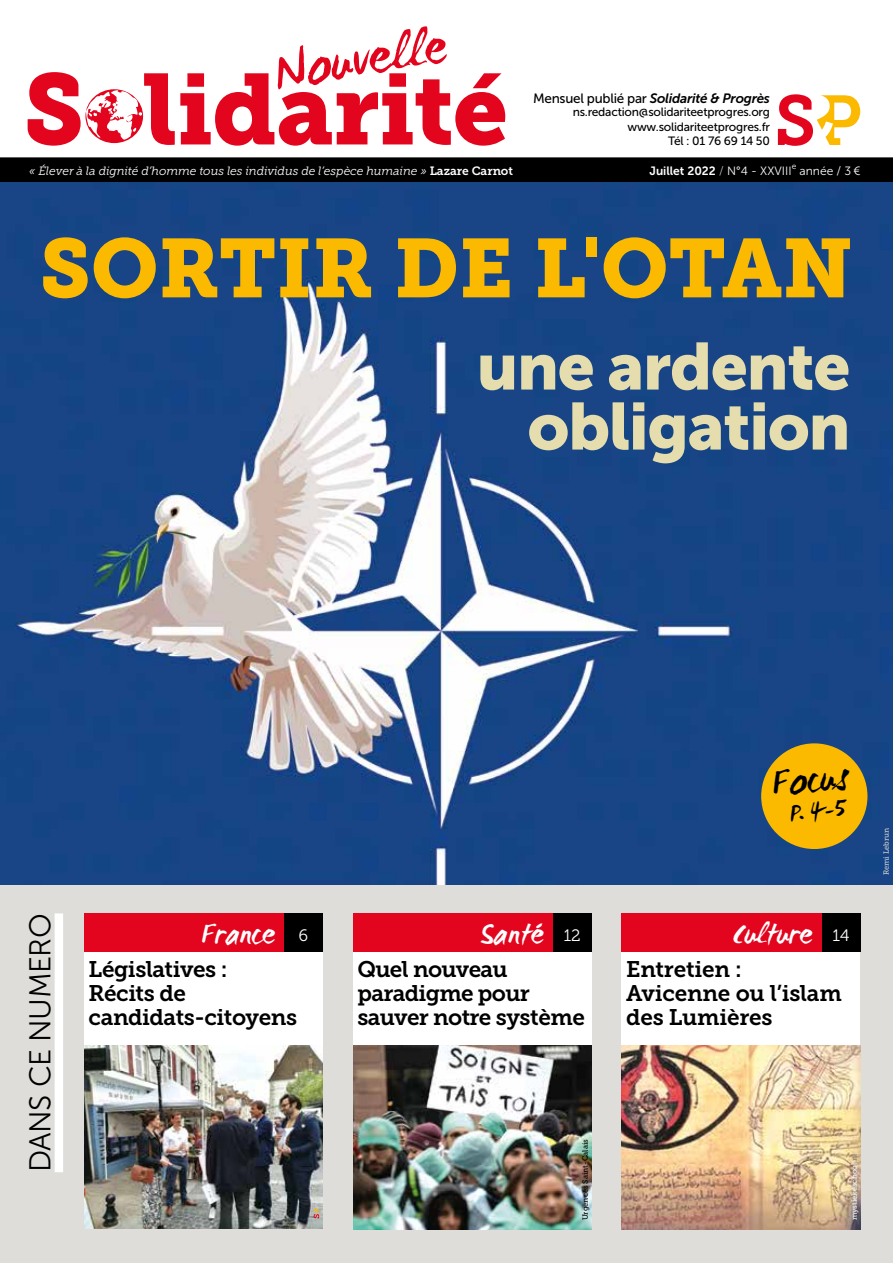
<style>
.page{position:relative;width:893px;height:1263px;background:#fff}
.page>*{position:absolute;margin:0;border:0;box-sizing:border-box;transform-origin:0 0}
.t1{font:82.5px "Museo Slab 900";color:#fbba00}
.t2{font:66px/60px "Museo Sans 900";letter-spacing:-.02em;color:#e5ddad;text-align:right}
.t3{font:39px "WC Mano Negra Bta";color:#000}
.t4{font:31.5px "WC Mano Negra Bta";letter-spacing:-.01em;color:#fff}
.t5{font:30px "Museo Sans 300";letter-spacing:-.015em;color:#000}
.t6{font:25.5px "WC Mano Negra Bta";color:#000}
.t7{font:22.5px/24px "Museo Slab 700";letter-spacing:-.02em;color:#000}
.t8{font:16.5px "Museo Slab 300";color:#fff}
.t9{font:16.5px "Museo Sans 300";color:#fff}
.t10{font:italic 13.5px "Museo Sans 700";letter-spacing:-.02em;color:#000}
.t11{font:12px/14.7px "Museo Sans 500";letter-spacing:-.02em;color:#000;text-align:right}
.t12{font:italic 12px "Museo Slab 300";letter-spacing:-.005em;color:#fff}
.t13{font:12px "Museo Sans 700";color:#fff}
.t14{font:12px "Museo Sans 300";color:#fff}
.t15{font:8.4px "Museo Sans 300";color:#fff}
.t16{font:7.5px "Museo Slab 500";color:#000}
.t17{font:7.5px "Museo Slab 500";color:#eef8fe}
.t18{font:7.5px "Museo Slab 500";color:#d0cfc9}
.s1{font-family:"Museo Sans 500";font-style:normal}
.s2{font-family:"Museo Slab 700";font-style:normal}
.s3{font-family:"Museo Sans 100"}
.s4{font-family:"Museo Sans 300"}
.s5{color:#878470}
</style>
<div class="page">
<svg style="left:28px;top:26px;width:477px;height:120px"></svg>
<svg style="left:0;top:157px;width:893px;height:26px;background:#040608"></svg>
<svg style="left:778px;top:94px;width:82px;height:52px"></svg>
<div style="left:0;top:884px;width:893px;height:379px;background:#deddd9"></div>
<div style="left:55px;top:913px;width:8px;height:259px;background:#fff"></div>
<div style="left:353px;top:914px;width:238px;height:38px;background:#e3051e"></div>
<div style="left:353px;top:952px;width:238px;height:94px;background:#fff"></div>
<img style="left:353px;top:1046px;width:238px;height:183px">
<div style="left:84px;top:914px;width:239px;height:38px;background:#e3051e"></div>
<div style="left:84px;top:952px;width:239px;height:94px;background:#fff"></div>
<div style="left:622px;top:914px;width:238px;height:38px;background:#e3051e"></div>
<div style="left:622px;top:952px;width:238px;height:94px;background:#fff"></div>
<img style="left:622px;top:1045px;width:238px;height:184px">
<img style="left:84px;top:1045px;width:239px;height:184px">
<div style="left:822px;top:914px;width:38px;height:38px;background:#000"></div>
<div style="left:553px;top:914px;width:38px;height:38px;background:#000"></div>
<div style="left:284px;top:914px;width:39px;height:38px;background:#000"></div>
<img style="left:0;top:183px;width:893px;height:701px">
<div style="left:761px;top:743px;width:106px;height:106px;background:#fbba00;border-radius:50%"></div>
<svg style="left:314px;top:1208px;width:5px;height:10px"></svg>
<p class="t10" style="left:533px;top:91px;width:238px"><span class="s1">Mensuel publié par</span> Solidarité &amp; Progrès</p>
<p class="t11" style="left:573px;top:104px;width:199px">ns.redaction@solidariteetprogres.org www.solidariteetprogres.fr<br>Tél : 01 76 69 14 50</p>
<p class="t12" style="left:29px;top:164px;width:485px">« Élever à la dignité d’homme tous les individus de l’espèce humaine » <span class="s2">Lazare Carnot</span></p>
<p class="t13" style="left:649px;top:164px;width:144px">Juillet 2022 <span class="s3">/</span> <span class="s4">N°4 - XXVIII</span></p>
<p class="t15" style="left:792px;top:161px;width:6px">e</p>
<p class="t14" style="left:799px;top:164px;width:63px">année / 3 €</p>
<h1 class="t1" style="left:40px;top:221px;width:815px">SORTIR DE L'OTAN</h1>
<h2 class="t2" style="left:477px;top:336px;width:375px">une ardente obligation</h2>
<h3 class="t3" style="left:770px;top:759px;width:78px;rotate:-5deg">Focus</h3>
<p class="t6" style="left:788px;top:798px;width:59px;rotate:-5deg">P. 4-5</p>
<h3 class="t5" style="left:24px;top:1172px;width:260px;rotate:-90deg">DANS CE NUMERO</h3>
<h3 class="t4" style="left:479px;top:914px;width:67px">Santé</h3>
<h3 class="t4" style="left:733px;top:914px;width:82px">Culture</h3>
<p class="t7" style="left:626px;top:958px;width:217px">Entretien :<br>Avicenne ou l’islam des Lumières</p>
<h3 class="t4" style="left:201px;top:914px;width:76px">France</h3>
<p class="t7" style="left:89px;top:958px;width:210px">Législatives :<br>Récits de candidats-citoyens</p>
<p class="t8" style="left:299px;top:926px;width:11px">6</p>
<p class="t8" style="left:564px;top:926px;width:18px">12</p>
<p class="t9" style="left:832px;top:927px;width:19px">14</p>
<p class="t7" style="left:357px;top:958px;width:229px">Quel nouveau paradigme pour sauver notre système</p>
<p class="t16" style="left:581px;top:1220px;width:83px;rotate:-90deg">Urgences Saint-Calais</p>
<p class="t17" style="left:850px;top:1220px;width:68px;rotate:-90deg">mystiekeschool<span class="s5">.nl</span></p>
<p class="t18" style="left:882px;top:875px;width:49px;rotate:-90deg">Remi Lebrun</p>
</div>
